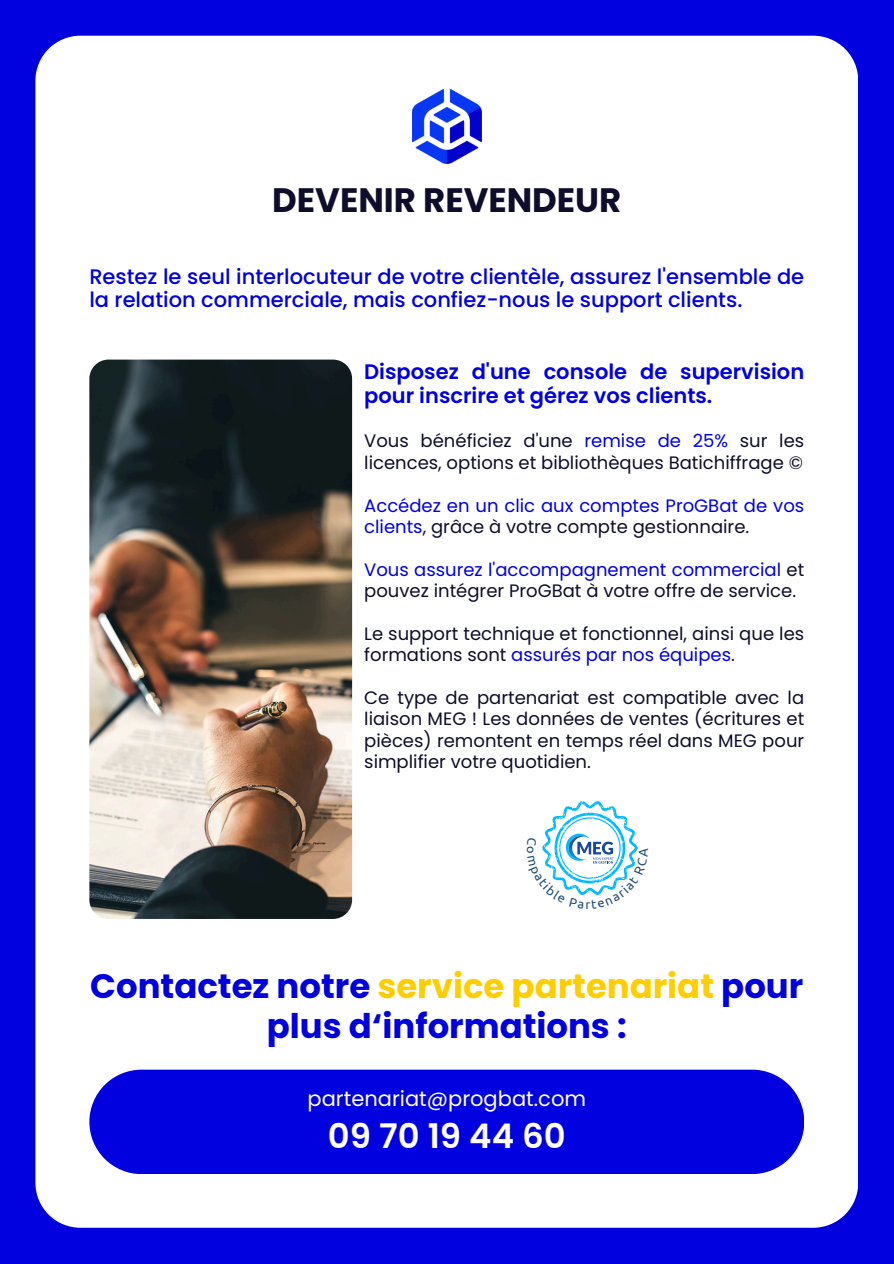
<style>
.page{position:relative;width:894px;height:1264px;background:#fff}
.page>*{position:absolute;margin:0;border:0;box-sizing:border-box;transform-origin:0 0}
.t1{font:700 33.9px/39.3px "Poppins";color:#0001de;text-align:center}
.t2{font:700 33.9px "Poppins";color:#0e0d2b}
.t3{font:600 33.9px "Poppins";color:#fff}
.t4{font:500 21px/22.5px "Poppins";color:#0001de}
.t5{font:600 21px/24.8px "Poppins";color:#0001de}
.t6{font:21px "Poppins";color:#fff}
.t7{font:18px/21.3px "Poppins";color:#0e0d2b}
.t8{font:18px/21.3px "Poppins";color:#0001de}
.t9{font:12.9px "Ubuntu";color:#1f4e79}
.s1{color:#0001de}
.s2{color:#0e0d2b}
.s3{color:#ffce00}
</style>
<div class="page">
<div style="left:0;top:0;width:893px;height:1263px;background:#0001de"></div>
<div style="left:35px;top:36px;width:823px;height:1191px;background:#fff"></div>
<img style="left:412px;top:89px;width:69px;height:75px">
<svg style="left:89px;top:1069px;width:714px;height:105px"></svg>
<img style="left:89px;top:359px;width:263px;height:559px;border-radius:19px">
<svg style="left:526px;top:800px;width:122px;height:108px"></svg>
<p class="t2" style="left:272px;top:176px;width:350px">DEVENIR REVENDEUR</p>
<h5 class="t4" style="left:89px;top:265px;width:716px">Restez le seul interlocuteur de votre clientèle, assurez l'ensemble de la relation commerciale, mais confiez-nous le support clients.</h5>
<p class="t5" style="left:364px;top:359px;width:441px">Disposez d'une console de supervision pour inscrire et gérez vos clients.</p>
<h1 class="t7" style="left:364px;top:430px;width:441px">Vous bénéficiez d'une <span class="s1">remise de 25%</span> sur les licences, options et bibliothèques Batichiffrage ©</h1>
<p class="t8" style="left:364px;top:494px;width:441px">Accédez en un clic aux comptes ProGBat de vos clients<span class="s2">, grâce à votre compte gestionnaire.</span></p>
<h3 class="t7" style="left:364px;top:558px;width:441px"><span class="s1">Vous assurez l'accompagnement commercial</span> et pouvez intégrer ProGBat à votre offre de service.</h3>
<h5 class="t7" style="left:364px;top:623px;width:441px">Le support technique et fonctionnel, ainsi que les formations sont <span class="s1">assurés par nos équipes</span>.</h5>
<h5 class="t7" style="left:364px;top:687px;width:441px;text-align:justify">Ce type de partenariat est compatible avec la liaison MEG ! Les données de ventes (écritures et pièces) remontent en temps réel dans MEG pour simplifier votre quotidien.</h5>
<p class="t9" style="left:585px;top:896px;width:7px">r</p>
<p class="t1" style="left:90px;top:966px;width:714px">Contactez notre <span class="s3">service partenariat</span> pour plus d‘informations :</p>
<p class="t6" style="left:307px;top:1083px;width:280px">partenariat@progbat.com</p>
<p class="t3" style="left:328px;top:1112px;width:239px">09 70 19 44 60</p>
</div>
